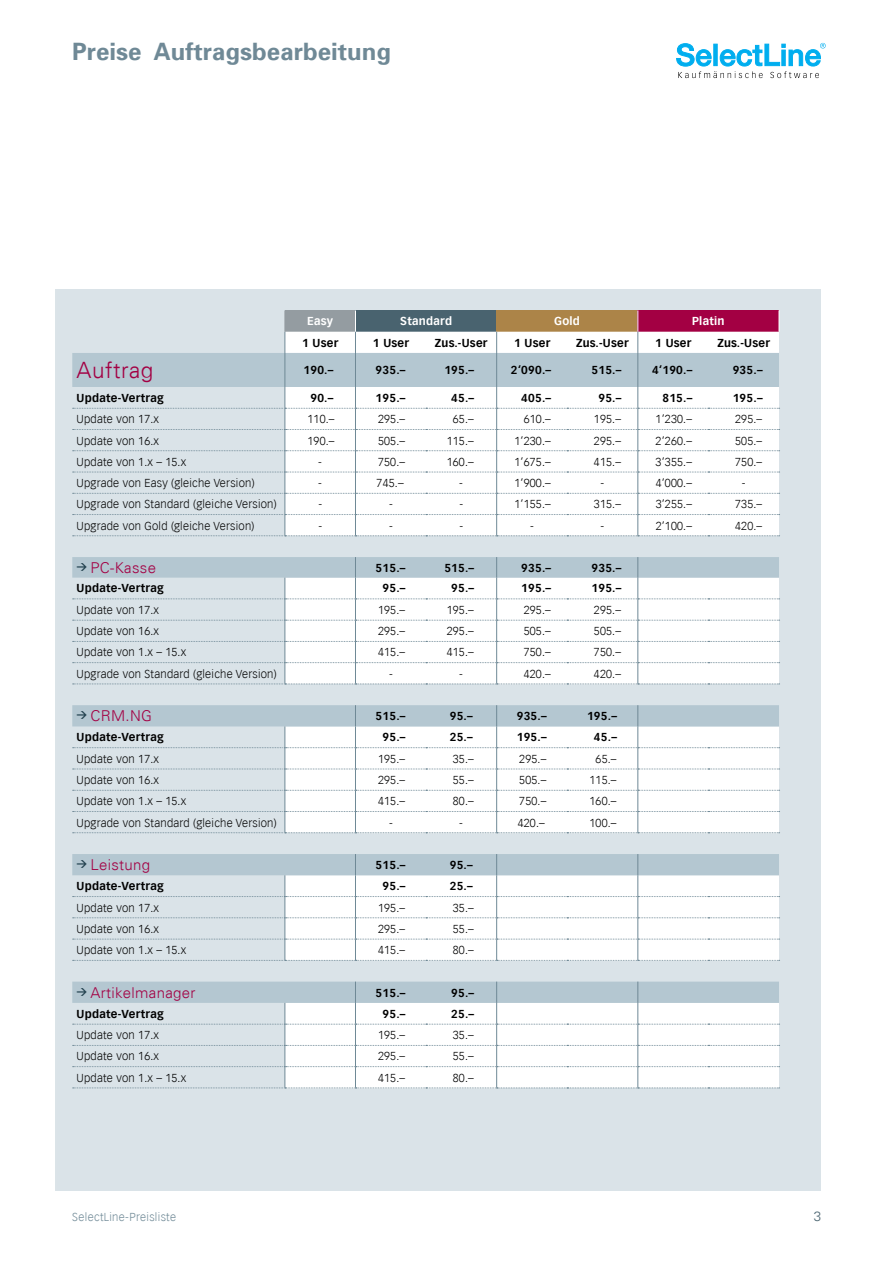
<style>
.page{position:relative;width:893px;height:1263px;background:#fff}
.page>*{position:absolute;margin:0;border:0;box-sizing:border-box;transform-origin:0 0}
.t1{font:700 24px "Univers";color:#6f8996}
.t2{font:300 22.5px "Univers";letter-spacing:.02em;color:#a30043}
.t3{font:300 15px "Univers";letter-spacing:.02em;color:#a30043}
.t4{font:300 13.5px "Univers";color:#49636f}
.t5{font:300 11.25px "Vectora LH";letter-spacing:.02em;color:#000}
.t6{font:700 11.25px "Vectora LH";letter-spacing:.02em;color:#000}
.t7{font:700 11.25px "Vectora LH";letter-spacing:.02em;color:#fff}
.t8{font:300 11.25px "Vectora LH";letter-spacing:.03em;color:#6f8996}
</style>
<div class="page">
<div style="left:55px;top:289px;width:766px;height:902px;background:#dae3e8"></div>
<svg style="left:73px;top:310px;width:707px;height:226px"></svg>
<svg style="left:73px;top:557px;width:707px;height:127px"></svg>
<svg style="left:73px;top:705px;width:707px;height:128px"></svg>
<svg style="left:73px;top:854px;width:707px;height:107px"></svg>
<svg style="left:73px;top:981px;width:707px;height:107px"></svg>
<svg style="left:676px;top:43px;width:150px;height:35px"></svg>
<h1 class="t1" style="left:72px;top:36px;width:320px">Preise Auftragsbearbeitung</h1>
<p class="t7" style="left:307px;top:315px;width:27px">Easy</p>
<p class="t7" style="left:400px;top:315px;width:53px">Standard</p>
<p class="t7" style="left:554px;top:315px;width:27px">Gold</p>
<p class="t7" style="left:692px;top:315px;width:34px">Platin</p>
<p class="t6" style="left:302px;top:336px;width:38px">1 User</p>
<p class="t6" style="left:373px;top:336px;width:38px">1 User</p>
<p class="t6" style="left:435px;top:336px;width:54px">Zus.-User</p>
<p class="t6" style="left:514px;top:336px;width:38px">1 User</p>
<p class="t6" style="left:576px;top:336px;width:54px">Zus.-User</p>
<p class="t6" style="left:655px;top:336px;width:38px">1 User</p>
<p class="t6" style="left:717px;top:336px;width:54px">Zus.-User</p>
<h2 class="t2" style="left:77px;top:357px;width:78px">Auftrag</h2>
<p class="t6" style="left:304px;top:363px;width:31px">190.–</p>
<p class="t6" style="left:376px;top:363px;width:31px">935.–</p>
<p class="t6" style="left:444px;top:363px;width:31px">195.–</p>
<p class="t6" style="left:511px;top:363px;width:42px">2‘090.–</p>
<p class="t6" style="left:591px;top:363px;width:31px">515.–</p>
<p class="t6" style="left:652px;top:363px;width:42px">4‘190.–</p>
<p class="t6" style="left:733px;top:363px;width:31px">935.–</p>
<p class="t6" style="left:77px;top:391px;width:89px">Update-Vertrag</p>
<p class="t6" style="left:310px;top:391px;width:25px">90.–</p>
<p class="t6" style="left:376px;top:391px;width:31px">195.–</p>
<p class="t6" style="left:451px;top:391px;width:25px">45.–</p>
<p class="t6" style="left:521px;top:391px;width:31px">405.–</p>
<p class="t6" style="left:598px;top:391px;width:25px">95.–</p>
<p class="t6" style="left:662px;top:391px;width:31px">815.–</p>
<p class="t6" style="left:733px;top:391px;width:31px">195.–</p>
<p class="t5" style="left:77px;top:413px;width:84px">Update von 17.x</p>
<p class="t5" style="left:307px;top:413px;width:29px">110.–</p>
<p class="t5" style="left:378px;top:413px;width:29px">295.–</p>
<p class="t5" style="left:453px;top:413px;width:22px">65.–</p>
<p class="t5" style="left:524px;top:413px;width:29px">610.–</p>
<p class="t5" style="left:594px;top:413px;width:29px">195.–</p>
<p class="t5" style="left:656px;top:413px;width:38px">1‘230.–</p>
<p class="t5" style="left:735px;top:413px;width:29px">295.–</p>
<p class="t5" style="left:77px;top:434px;width:84px">Update von 16.x</p>
<p class="t5" style="left:307px;top:434px;width:29px">190.–</p>
<p class="t5" style="left:378px;top:434px;width:29px">505.–</p>
<p class="t5" style="left:447px;top:434px;width:29px">115.–</p>
<p class="t5" style="left:514px;top:434px;width:38px">1‘230.–</p>
<p class="t5" style="left:594px;top:434px;width:29px">295.–</p>
<p class="t5" style="left:656px;top:434px;width:38px">2‘260.–</p>
<p class="t5" style="left:735px;top:434px;width:29px">505.–</p>
<p class="t5" style="left:77px;top:455px;width:111px">Update von 1.x – 15.x</p>
<p class="t5" style="left:318px;top:455px;width:4px">-</p>
<p class="t5" style="left:378px;top:455px;width:29px">750.–</p>
<p class="t5" style="left:447px;top:455px;width:29px">160.–</p>
<p class="t5" style="left:514px;top:455px;width:38px">1‘675.–</p>
<p class="t5" style="left:594px;top:455px;width:29px">415.–</p>
<p class="t5" style="left:656px;top:455px;width:38px">3‘355.–</p>
<p class="t5" style="left:735px;top:455px;width:29px">750.–</p>
<p class="t5" style="left:77px;top:476px;width:180px">Upgrade von Easy (gleiche Version)</p>
<p class="t5" style="left:318px;top:476px;width:4px">-</p>
<p class="t5" style="left:377px;top:476px;width:29px">745.–</p>
<p class="t5" style="left:459px;top:476px;width:4px">-</p>
<p class="t5" style="left:514px;top:476px;width:38px">1‘900.–</p>
<p class="t5" style="left:600px;top:476px;width:4px">-</p>
<p class="t5" style="left:656px;top:476px;width:38px">4‘000.–</p>
<p class="t5" style="left:742px;top:476px;width:4px">-</p>
<p class="t5" style="left:77px;top:498px;width:202px">Upgrade von Standard (gleiche Version)</p>
<p class="t5" style="left:318px;top:498px;width:4px">-</p>
<p class="t5" style="left:514px;top:498px;width:38px">1‘155.–</p>
<p class="t5" style="left:594px;top:498px;width:29px">315.–</p>
<p class="t5" style="left:656px;top:498px;width:38px">3‘255.–</p>
<p class="t5" style="left:735px;top:498px;width:29px">735.–</p>
<p class="t5" style="left:77px;top:519px;width:179px">Upgrade von Gold (gleiche Version)</p>
<p class="t5" style="left:318px;top:519px;width:4px">-</p>
<p class="t5" style="left:656px;top:519px;width:38px">2‘100.–</p>
<p class="t5" style="left:735px;top:519px;width:29px">420.–</p>
<h3 class="t3" style="left:77px;top:558px;width:81px"><sup>&gt;</sup> PC-Kasse</h3>
<p class="t6" style="left:376px;top:561px;width:31px">515.–</p>
<p class="t6" style="left:444px;top:561px;width:31px">515.–</p>
<p class="t6" style="left:521px;top:561px;width:31px">935.–</p>
<p class="t6" style="left:591px;top:561px;width:31px">935.–</p>
<p class="t6" style="left:77px;top:582px;width:89px">Update-Vertrag</p>
<p class="t6" style="left:383px;top:582px;width:25px">95.–</p>
<p class="t6" style="left:451px;top:582px;width:25px">95.–</p>
<p class="t6" style="left:521px;top:582px;width:31px">195.–</p>
<p class="t6" style="left:591px;top:582px;width:31px">195.–</p>
<p class="t5" style="left:77px;top:603px;width:84px">Update von 17.x</p>
<p class="t5" style="left:378px;top:603px;width:29px">195.–</p>
<p class="t5" style="left:447px;top:603px;width:29px">195.–</p>
<p class="t5" style="left:524px;top:603px;width:29px">295.–</p>
<p class="t5" style="left:594px;top:603px;width:29px">295.–</p>
<p class="t5" style="left:77px;top:625px;width:84px">Update von 16.x</p>
<p class="t5" style="left:378px;top:625px;width:29px">295.–</p>
<p class="t5" style="left:447px;top:625px;width:29px">295.–</p>
<p class="t5" style="left:524px;top:625px;width:29px">505.–</p>
<p class="t5" style="left:594px;top:625px;width:29px">505.–</p>
<p class="t5" style="left:77px;top:646px;width:111px">Update von 1.x – 15.x</p>
<p class="t5" style="left:378px;top:646px;width:29px">415.–</p>
<p class="t5" style="left:447px;top:646px;width:29px">415.–</p>
<p class="t5" style="left:524px;top:646px;width:29px">750.–</p>
<p class="t5" style="left:594px;top:646px;width:29px">750.–</p>
<p class="t5" style="left:77px;top:667px;width:202px">Upgrade von Standard (gleiche Version)</p>
<p class="t5" style="left:389px;top:667px;width:4px">-</p>
<p class="t5" style="left:524px;top:667px;width:29px">420.–</p>
<p class="t5" style="left:594px;top:667px;width:29px">420.–</p>
<h3 class="t3" style="left:77px;top:707px;width:77px"><sup>&gt;</sup> CRM.NG</h3>
<p class="t6" style="left:376px;top:709px;width:31px">515.–</p>
<p class="t6" style="left:450px;top:709px;width:25px">95.–</p>
<p class="t6" style="left:517px;top:709px;width:31px">935.–</p>
<p class="t6" style="left:587px;top:709px;width:31px">195.–</p>
<p class="t6" style="left:77px;top:730px;width:89px">Update-Vertrag</p>
<p class="t6" style="left:383px;top:730px;width:25px">95.–</p>
<p class="t6" style="left:450px;top:730px;width:25px">25.–</p>
<p class="t6" style="left:517px;top:730px;width:31px">195.–</p>
<p class="t6" style="left:594px;top:730px;width:25px">45.–</p>
<p class="t5" style="left:77px;top:752px;width:84px">Update von 17.x</p>
<p class="t5" style="left:378px;top:752px;width:29px">195.–</p>
<p class="t5" style="left:453px;top:752px;width:22px">35.–</p>
<p class="t5" style="left:519px;top:752px;width:29px">295.–</p>
<p class="t5" style="left:596px;top:752px;width:22px">65.–</p>
<p class="t5" style="left:77px;top:773px;width:84px">Update von 16.x</p>
<p class="t5" style="left:378px;top:773px;width:29px">295.–</p>
<p class="t5" style="left:453px;top:773px;width:22px">55.–</p>
<p class="t5" style="left:519px;top:773px;width:29px">505.–</p>
<p class="t5" style="left:589px;top:773px;width:29px">115.–</p>
<p class="t5" style="left:77px;top:795px;width:111px">Update von 1.x – 15.x</p>
<p class="t5" style="left:378px;top:795px;width:29px">415.–</p>
<p class="t5" style="left:453px;top:795px;width:22px">80.–</p>
<p class="t5" style="left:519px;top:795px;width:29px">750.–</p>
<p class="t5" style="left:589px;top:795px;width:29px">160.–</p>
<p class="t5" style="left:77px;top:816px;width:202px">Upgrade von Standard (gleiche Version)</p>
<p class="t5" style="left:389px;top:816px;width:4px">-</p>
<p class="t5" style="left:518px;top:816px;width:29px">420.–</p>
<p class="t5" style="left:589px;top:816px;width:29px">100.–</p>
<h3 class="t3" style="left:77px;top:856px;width:75px"><sup>&gt;</sup> Leistung</h3>
<p class="t6" style="left:376px;top:858px;width:31px">515.–</p>
<p class="t6" style="left:450px;top:858px;width:25px">95.–</p>
<p class="t6" style="left:77px;top:879px;width:89px">Update-Vertrag</p>
<p class="t6" style="left:383px;top:879px;width:25px">95.–</p>
<p class="t6" style="left:450px;top:879px;width:25px">25.–</p>
<p class="t5" style="left:77px;top:901px;width:84px">Update von 17.x</p>
<p class="t5" style="left:378px;top:901px;width:29px">195.–</p>
<p class="t5" style="left:453px;top:901px;width:22px">35.–</p>
<p class="t5" style="left:77px;top:922px;width:84px">Update von 16.x</p>
<p class="t5" style="left:378px;top:922px;width:29px">295.–</p>
<p class="t5" style="left:453px;top:922px;width:22px">55.–</p>
<p class="t5" style="left:77px;top:943px;width:111px">Update von 1.x – 15.x</p>
<p class="t5" style="left:378px;top:943px;width:29px">415.–</p>
<p class="t5" style="left:453px;top:943px;width:22px">80.–</p>
<h3 class="t3" style="left:77px;top:983px;width:120px"><sup>&gt;</sup> Artikelmanager</h3>
<p class="t6" style="left:376px;top:986px;width:31px">515.–</p>
<p class="t6" style="left:451px;top:986px;width:25px">95.–</p>
<p class="t6" style="left:77px;top:1007px;width:89px">Update-Vertrag</p>
<p class="t6" style="left:383px;top:1007px;width:25px">95.–</p>
<p class="t6" style="left:451px;top:1007px;width:25px">25.–</p>
<p class="t5" style="left:77px;top:1029px;width:84px">Update von 17.x</p>
<p class="t5" style="left:378px;top:1029px;width:29px">195.–</p>
<p class="t5" style="left:453px;top:1029px;width:22px">35.–</p>
<p class="t5" style="left:77px;top:1050px;width:84px">Update von 16.x</p>
<p class="t5" style="left:378px;top:1050px;width:29px">295.–</p>
<p class="t5" style="left:453px;top:1050px;width:22px">55.–</p>
<p class="t5" style="left:77px;top:1071px;width:111px">Update von 1.x – 15.x</p>
<p class="t5" style="left:378px;top:1071px;width:29px">415.–</p>
<p class="t5" style="left:453px;top:1071px;width:22px">80.–</p>
<p class="t8" style="left:72px;top:1210px;width:105px">SelectLine-Preisliste</p>
<p class="t4" style="left:814px;top:1208px;width:9px">3</p>
</div>
